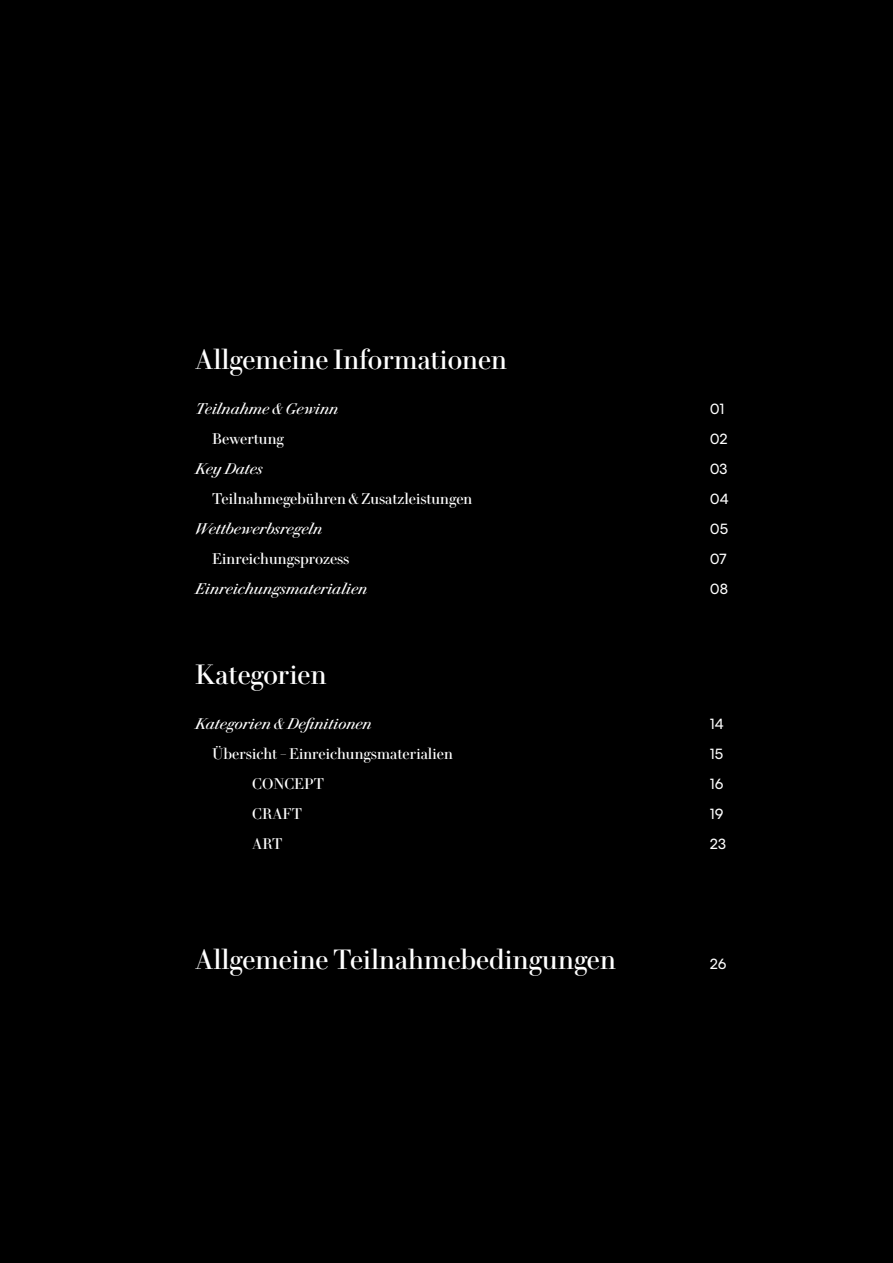
<style>
.page{position:relative;width:893px;height:1263px;background:#000}
.page>*{position:absolute;margin:0;border:0;box-sizing:border-box;transform-origin:0 0}
.t1{font:27px "Le Jeune Deck";color:#fff}
.t2{font:15px "Le Jeune Deck";color:#fff}
.t3{font:italic 15px "Le Jeune Deck";color:#fff}
.t4{font:15px "Centra No 2";letter-spacing:-.005em;color:#fff}
.t5{font:15px "Le Jeune Deck App";color:#fff}
</style>
<div class="page">
<h1 class="t1" style="left:195px;top:340px;width:313px">Allgemeine Informationen</h1>
<p class="t3" style="left:195px;top:398px;width:145px">Teilnahme &amp; Gewinn</p>
<p class="t4" style="left:710px;top:400px;width:16px">01</p>
<p class="t2" style="left:212px;top:428px;width:73px">Bewertung</p>
<p class="t4" style="left:710px;top:430px;width:19px">02</p>
<p class="t3" style="left:195px;top:458px;width:69px">Key Dates</p>
<p class="t4" style="left:710px;top:460px;width:19px">03</p>
<p class="t2" style="left:212px;top:488px;width:262px">Teilnahmegebühren &amp; Zusatzleistungen</p>
<p class="t4" style="left:710px;top:490px;width:20px">04</p>
<p class="t3" style="left:195px;top:518px;width:129px">Wettbewerbsregeln</p>
<p class="t4" style="left:710px;top:520px;width:20px">05</p>
<p class="t2" style="left:212px;top:548px;width:139px">Einreichungsprozess</p>
<p class="t4" style="left:710px;top:550px;width:19px">07</p>
<p class="t3" style="left:195px;top:578px;width:173px">Einreichungsmaterialien</p>
<p class="t4" style="left:710px;top:580px;width:20px">08</p>
<h1 class="t1" style="left:195px;top:655px;width:133px">Kategorien</h1>
<p class="t3" style="left:195px;top:713px;width:178px">Kategorien &amp; Definitionen</p>
<p class="t4" style="left:710px;top:715px;width:15px">14</p>
<p class="t2" style="left:212px;top:743px;width:242px">Übersicht – Einreichungsmaterialien</p>
<p class="t4" style="left:710px;top:745px;width:15px">15</p>
<p class="t5" style="left:252px;top:773px;width:73px">CONCEPT</p>
<p class="t4" style="left:710px;top:775px;width:15px">16</p>
<p class="t5" style="left:252px;top:803px;width:51px">CRAFT</p>
<p class="t4" style="left:710px;top:805px;width:15px">19</p>
<p class="t5" style="left:252px;top:833px;width:32px">ART</p>
<p class="t4" style="left:710px;top:835px;width:18px">23</p>
<h1 class="t1" style="left:195px;top:940px;width:422px">Allgemeine Teilnahmebedingungen</h1>
<p class="t4" style="left:710px;top:955px;width:18px">26</p>
</div>
